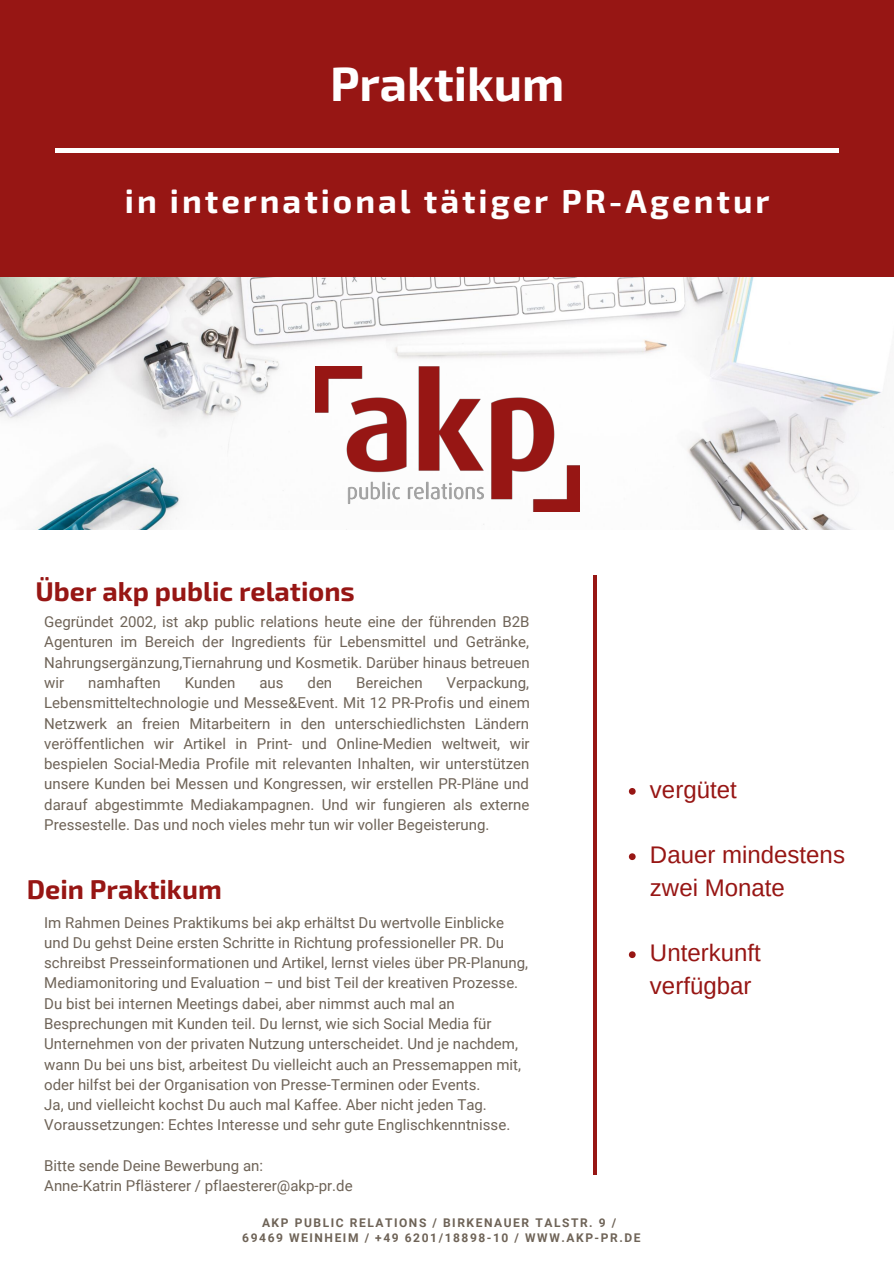
<style>
.page{position:relative;width:894px;height:1264px;background:#fff}
.page>*{position:absolute;margin:0;border:0;box-sizing:border-box;transform-origin:0 0}
.t1{font:700 48px "Exo 2";color:#fff}
.t2{font:700 33px "Exo 2";letter-spacing:.09em;color:#fff}
.t3{font:700 27px "Exo 2";color:#971614}
.t4{font:24px/32.7px "Arimo";color:#971614}
.t5{font:15px/20.2px "Roboto";color:#6e6357}
.t6{font:700 12px/14.7px "Roboto";letter-spacing:.13em;color:#6e6357;text-align:center}
</style>
<div class="page">
<img style="left:0;top:276px;width:893px;height:253px">
<div style="left:0;top:0;width:893px;height:276px;background:#971614"></div>
<hr style="left:56px;top:149px;width:782px;height:3px;background:#fff">
<img style="left:315px;top:366px;width:264px;height:146px">
<hr style="left:593px;top:576px;width:3px;height:598px;background:#971614">
<svg style="left:628px;top:788px;width:7px;height:6px"></svg>
<svg style="left:628px;top:853px;width:7px;height:7px"></svg>
<svg style="left:628px;top:951px;width:7px;height:7px"></svg>
<h1 class="t1" style="left:330px;top:52px;width:236px">Praktikum</h1>
<h2 class="t2" style="left:125px;top:179px;width:646px">in international tätiger PR-Agentur</h2>
<h3 class="t3" style="left:36px;top:574px;width:320px">Über akp public relations</h3>
<p class="t5" style="left:44px;top:612px;width:486px;text-align:justify">Gegründet 2002, ist akp public relations heute eine der führenden B2B Agenturen im Bereich der Ingredients für Lebensmittel und Getränke, Nahrungsergänzung,Tiernahrung und Kosmetik. Darüber hinaus betreuen wir</p>
<p class="t5" style="left:88px;top:672px;width:74px">namhaften</p>
<p class="t5" style="left:185px;top:672px;width:52px">Kunden</p>
<p class="t5" style="left:259px;top:672px;width:26px">aus</p>
<p class="t5" style="left:307px;top:672px;width:26px">den</p>
<p class="t5" style="left:356px;top:672px;width:68px">Bereichen</p>
<p class="t5" style="left:44px;top:672px;width:487px;text-align:justify;text-indent:402px">Verpackung, Lebensmitteltechnologie und Messe&amp;Event. Mit 12 PR-Profis und einem Netzwerk an freien Mitarbeitern in den unterschiedlichsten Ländern veröffentlichen wir Artikel in Print- und Online-Medien weltweit, wir bespielen Social-Media Profile mit relevanten Inhalten, wir unterstützen unsere Kunden bei Messen und Kongressen, wir erstellen PR-Pläne und darauf abgestimmte Mediakampagnen. Und wir fungieren als externe Pressestelle. Das und noch vieles mehr tun wir voller Begeisterung.</p>
<h3 class="t3" style="left:27px;top:871px;width:196px">Dein Praktikum</h3>
<p class="t5" style="left:44px;top:912px;width:485px">Im Rahmen Deines Praktikums bei akp erhältst Du wertvolle Einblicke und Du gehst Deine ersten Schritte in Richtung professioneller PR. Du schreibst Presseinformationen und Artikel, lernst vieles über PR-Planung, Mediamonitoring und Evaluation – und bist Teil der kreativen Prozesse.<br>Du bist bei internen Meetings dabei, aber nimmst auch mal an Besprechungen mit Kunden teil. Du lernst, wie sich Social Media für Unternehmen von der privaten Nutzung unterscheidet. Und je nachdem, wann Du bei uns bist, arbeitest Du vielleicht auch an Pressemappen mit, oder hilfst bei der Organisation von Presse-Terminen oder Events.<br>Ja, und vielleicht kochst Du auch mal Kaffee. Aber nicht jeden Tag.<br>Voraussetzungen: Echtes Interesse und sehr gute Englischkenntnisse.</p>
<p class="t5" style="left:44px;top:1155px;width:310px">Bitte sende Deine Bewerbung an:<br>Anne-Katrin Pflästerer / pflaesterer@akp-pr.de</p>
<p class="t6" style="left:242px;top:1215px;width:399px">AKP PUBLIC RELATIONS / BIRKENAUER TALSTR. 9 /<br>69469 WEINHEIM / +49 6201/18898-10 / WWW.AKP-PR.DE</p>
<h3 class="t4" style="left:649px;top:773px;width:88px">vergütet</h3>
<h3 class="t4" style="left:649px;top:838px;width:196px">Dauer mindestens zwei Monate</h3>
<h3 class="t4" style="left:649px;top:936px;width:112px">Unterkunft verfügbar</h3>
</div>
